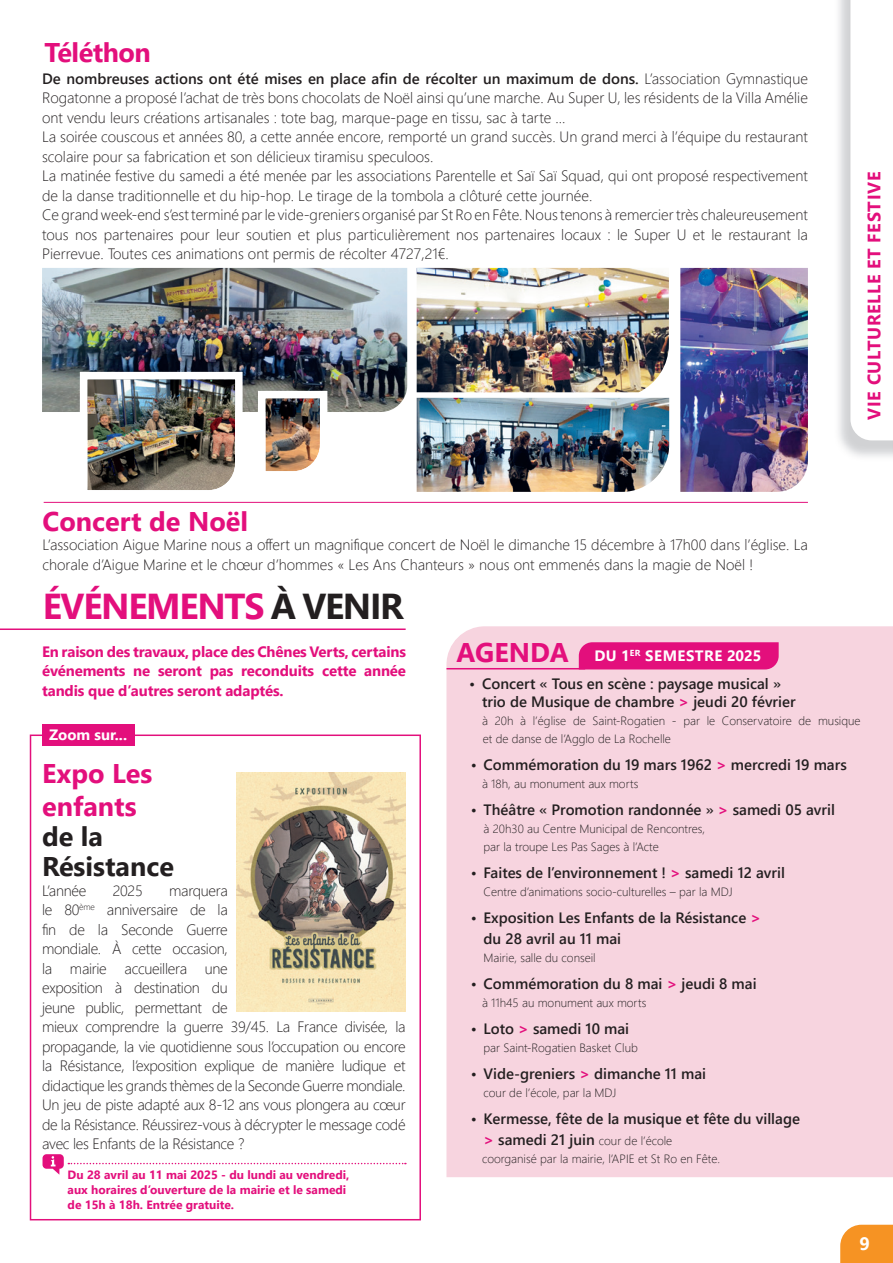
<style>
.page{position:relative;width:893px;height:1263px;background:#fff}
.page>*{position:absolute;margin:0;border:0;box-sizing:border-box;transform-origin:0 0}
.t1{font:700 36px "Segoe UI";letter-spacing:-.035em;color:#e30f7c}
.t2{font:700 27px/33px "Segoe UI";color:#e30f7c}
.t3{font:700 27px/30px "Segoe UI";color:#231f20}
.t4{font:700 27px "Segoe UI";letter-spacing:-.02em;color:#e30f7c}
.t5{font:700 18px "Segoe UI";letter-spacing:.035em;color:#e30f7c}
.t6{font:700 18px "Segoe UI";color:#fff}
.t7{font:300 15px/19.5px "Segoe UI";color:#231f20}
.t8{font:300 15px/19.5px "Segoe UI";letter-spacing:-.02em;color:#231f20}
.t9{font:600 15px/18px "Segoe UI";color:#231f20}
.t10{font:700 15px/19.5px "Segoe UI";letter-spacing:-.01em;color:#e30f7c;text-align:justify}
.t11{font:700 15px "Segoe UI";letter-spacing:.02em;color:#fff}
.t12{font:300 12px/18px "Segoe UI";color:#231f20}
.t13{font:700 12px/15px "Segoe UI";color:#e30f7c}
.s1{font-weight:600}
.s2{color:#231f20}
.s3{font-weight:700;color:#e30f7c}
.s4{font-weight:700;font-size:15px;color:#e30f7c}
.s5{font-weight:600;font-size:15px}
</style>
<div class="page">
<svg style="left:850px;top:0;width:18px;height:440px"></svg>
<img style="left:42px;top:268px;width:365px;height:144px">
<img style="left:76px;top:368px;width:170px;height:122px">
<img style="left:680px;top:268px;width:128px;height:224px">
<img style="left:417px;top:268px;width:252px;height:124px">
<img style="left:254px;top:387px;width:77px;height:84px">
<hr style="left:0;top:628px;width:406px;height:2px;background:#e30f7c">
<div style="left:30px;top:734px;width:391px;height:486px;border:2px solid #e30f7c"></div>
<div style="left:42px;top:723px;width:92px;height:22px;background:#e30f7c"></div>
<div style="left:446px;top:626px;width:447px;height:551px;background:#f7d4df"></div>
<div style="left:579px;top:642px;width:200px;height:27px;background:#e30f7c"></div>
<hr style="left:446px;top:668px;width:139px;height:1px;background:#e30f7c">
<svg style="left:43px;top:1154px;width:363px;height:21px"></svg>
<img style="left:417px;top:398px;width:252px;height:94px">
<hr style="left:44px;top:502px;width:764px;height:1px;background:#e30f7c">
<img style="left:236px;top:772px;width:170px;height:240px">
<div style="left:840px;top:1225px;width:53px;height:38px;background:#f69323"></div>
<h2 class="t4" style="left:45px;top:27px;width:108px">Téléthon</h2>
<p class="t7" style="left:42px;top:67px;width:767px"><span class="s1">De nombreuses actions ont été mises en place afin de récolter un maximum de dons.</span> L’association Gymnastique Rogatonne a proposé l’achat de très bons chocolats de Noël ainsi qu’une marche. Au Super U, les résidents de la Villa Amélie ont vendu leurs créations artisanales : tote bag, marque-page en tissu, sac à tarte ...<br>La soirée couscous et années 80, a cette année encore, remporté un grand succès. Un grand merci à l’équipe du restaurant scolaire pour sa fabrication et son délicieux tiramisu speculoos.<br>La matinée festive du samedi a été menée par les associations Parentelle et Saï Saï Squad, qui ont proposé respectivement de la danse traditionnelle et du hip-hop. Le tirage de la tombola a clôturé cette journée.<br>Ce grand week-end s’est terminé par le vide-greniers organisé par St Ro en Fête. Nous tenons à remercier très chaleureusement tous nos partenaires pour leur soutien et plus particulièrement nos partenaires locaux : le Super U et le restaurant la Pierrevue. Toutes ces animations ont permis de récolter 4727,21€.</p>
<h2 class="t2" style="left:43px;top:502px;width:207px">Concert de Noël</h2>
<p class="t7" style="left:43px;top:534px;width:767px">L’association Aigue Marine nous a offert un magnifique concert de Noël le dimanche 15 décembre à 17h00 dans l’église. La chorale d’Aigue Marine et le chœur d’hommes « Les Ans Chanteurs » nous ont emmenés dans la magie de Noël !</p>
<h1 class="t1" style="left:43px;top:573px;width:363px">ÉVÉNEMENTS <span class="s2">À VENIR</span></h1>
<p class="t5" style="left:857px;top:420px;width:249px;rotate:-90deg">VIE CULTURELLE ET FESTIVE</p>
<p class="t10" style="left:42px;top:641px;width:365px">En raison des travaux, place des Chênes Verts, certains événements ne seront pas reconduits cette année tandis que d’autres seront adaptés.</p>
<p class="t11" style="left:49px;top:720px;width:79px">Zoom sur...</p>
<h2 class="t2" style="left:42px;top:755px;width:112px">Expo Les enfants</h2>
<h2 class="t3" style="left:42px;top:819px;width:133px">de la<br>Résistance</h2>
<p class="t7" style="left:42px;top:879px;width:46px">L’année</p>
<p class="t7" style="left:113px;top:879px;width:31px">2025</p>
<p class="t8" style="left:42px;top:879px;width:365px;text-indent:127px">marquera<br>le 80<sup>ème</sup> anniversaire de la<br>fin de la Seconde Guerre<br>mondiale. À cette occasion,<br>la mairie accueillera une<br>exposition à destination du<br>jeune public, permettant de<br>mieux comprendre la guerre 39/45. La France divisée, la propagande, la vie quotidienne sous l’occupation ou encore la Résistance, l’exposition explique de manière ludique et didactique les grands thèmes de la Seconde Guerre mondiale.<br>Un jeu de piste adapté aux 8-12 ans vous plongera au cœur de la Résistance. Réussirez-vous à décrypter le message codé avec les Enfants de la Résistance ?</p>
<p class="t13" style="left:68px;top:1166px;width:283px">Du 28 avril au 11 mai 2025 - du lundi au vendredi, aux horaires d’ouverture de la mairie et le samedi de 15h à 18h. Entrée gratuite.</p>
<h2 class="t2" style="left:457px;top:634px;width:114px">AGENDA</h2>
<p class="t9" style="left:482px;top:673px;width:315px;text-indent:-13px">• Concert « Tous en scène : paysage musical » trio de Musique de chambre <span class="s3">&gt;</span> jeudi 20 février</p>
<p class="t12" style="left:482px;top:710px;width:380px">à 20h à l’église de Saint-Rogatien - par le Conservatoire de musique et de danse de l’Agglo de La Rochelle</p>
<p class="t9" style="left:471px;top:754px;width:378px">• Commémoration du 19 mars 1962 <span class="s3">&gt;</span> mercredi 19 mars</p>
<p class="t12" style="left:482px;top:773px;width:158px">à 18h, au monument aux morts</p>
<p class="t9" style="left:471px;top:799px;width:366px">• Théâtre « Promotion randonnée » <span class="s3">&gt;</span> samedi 05 avril</p>
<p class="t12" style="left:484px;top:818px;width:223px">à 20h30 au Centre Municipal de Rencontres, par la troupe Les Pas Sages à l’Acte</p>
<p class="t9" style="left:471px;top:862px;width:316px">• Faites de l’environnement ! <span class="s3">&gt;</span> samedi 12 avril</p>
<p class="t12" style="left:484px;top:881px;width:251px">Centre d’animations socio-culturelles – par la MDJ</p>
<p class="t9" style="left:484px;top:906px;width:279px;line-height:21px;text-indent:-13px">• Exposition Les Enfants de la Résistance <span class="s3">&gt; </span>du 28 avril au 11 mai</p>
<p class="t12" style="left:484px;top:947px;width:114px">Mairie, salle du conseil</p>
<p class="t9" style="left:471px;top:973px;width:287px">• Commémoration du 8 mai <span class="s3">&gt;</span> jeudi 8 mai</p>
<p class="t12" style="left:482px;top:992px;width:166px">à 11h45 au monument aux morts</p>
<p class="t9" style="left:471px;top:1018px;width:160px">• Loto <span class="s3">&gt;</span> samedi 10 mai</p>
<p class="t12" style="left:484px;top:1037px;width:156px">par Saint-Rogatien Basket Club</p>
<p class="t9" style="left:471px;top:1063px;width:237px">• Vide-greniers <span class="s3">&gt;</span> dimanche 11 mai</p>
<p class="t12" style="left:484px;top:1082px;width:134px">cour de l’école, par la MDJ</p>
<p class="t9" style="left:471px;top:1108px;width:331px">• Kermesse, fête de la musique et fête du village</p>
<p class="t12" style="left:482px;top:1130px;width:240px"><span class="s4">&gt;</span> <span class="s5">samedi 21 juin</span> cour de l’école coorganisé par la mairie, l’APIE et St Ro en Fête.</p>
<p class="t11" style="left:594px;top:642px;width:169px">DU 1<sup>ER</sup> SEMESTRE 2025</p>
<p class="t6" style="left:859px;top:1226px;width:12px">9</p>
</div>
